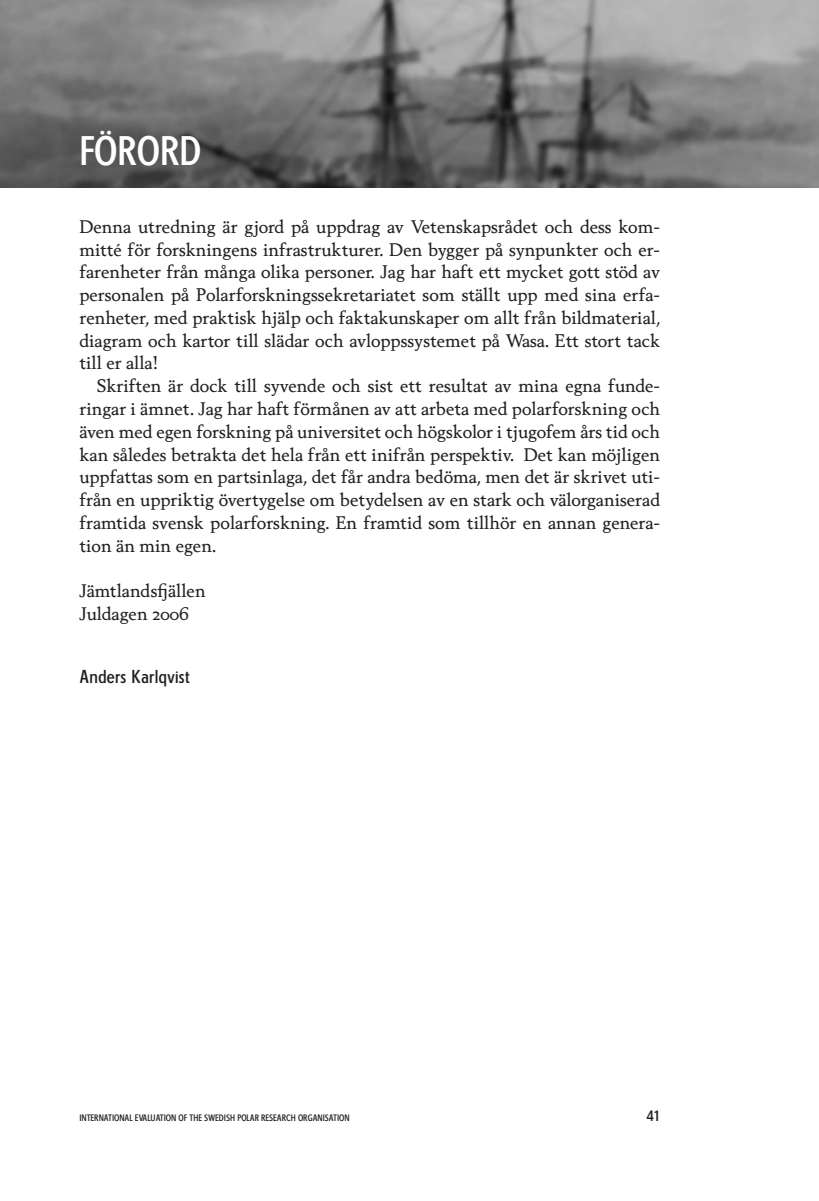
<style>
.page{position:relative;width:819px;height:1201px;background:#fff}
.page>*{position:absolute;margin:0;border:0;box-sizing:border-box;transform-origin:0 0}
.t1{font:38.5px "Esseltube";color:#fff}
.t2{font:17.5px/22.8px "Berling Nova Text Pro";color:#231f20;text-align:justify}
.t3{font:17.5px "Esseltube";letter-spacing:.02em;color:#231f20}
.t4{font:14px "Esseltube";color:#231f20}
.t5{font:8.75px "Esseltube";letter-spacing:-.005em;color:#231f20}
</style>
<div class="page">
<img style="left:0;top:0;width:819px;height:187px">
<h1 class="t1" style="left:79px;top:135px;width:124px">FÖRORD</h1>
<p class="t2" style="left:79px;top:216px;width:582px">Denna utredning är gjord på uppdrag av Vetenskapsrådet och dess kom&shy;mitté för forskningens infrastrukturer. Den bygger på synpunkter och er&shy;farenheter från många olika personer. Jag har haft ett mycket gott stöd av personalen på Polarforskningssekretariatet som ställt upp med sina erfa&shy;renheter, med praktisk hjälp och faktakunskaper om allt från bildmaterial, diagram och kartor till slädar och avloppssystemet på Wasa. Ett stort tack till er alla!</p>
<p class="t2" style="left:79px;top:375px;width:582px;text-indent:18px">Skriften är dock till syvende och sist ett resultat av mina egna funde&shy;ringar i ämnet. Jag har haft förmånen av att arbeta med polarforskning och även med egen forskning på universitet och högskolor i tjugofem års tid och kan således betrakta det hela från ett inifrån perspektiv. Det kan möjligen uppfattas som en partsinlaga, det får andra bedöma, men det är skrivet uti&shy;från en uppriktig övertygelse om betydelsen av en stark och välorganiserad framtida svensk polarforskning. En framtid som tillhör en annan genera&shy;tion än min egen.</p>
<p class="t2" style="left:79px;top:580px;width:128px">Jämtlandsfjällen<br>Juldagen 2006</p>
<p class="t3" style="left:79px;top:669px;width:112px">Anders Karlqvist</p>
<p class="t5" style="left:79px;top:1113px;width:272px">INTERNATIONAL EVALUATION OF THE SWEDISH POLAR RESEARCH ORGANISATION</p>
<p class="t4" style="left:646px;top:1109px;width:15px">41</p>
</div>
